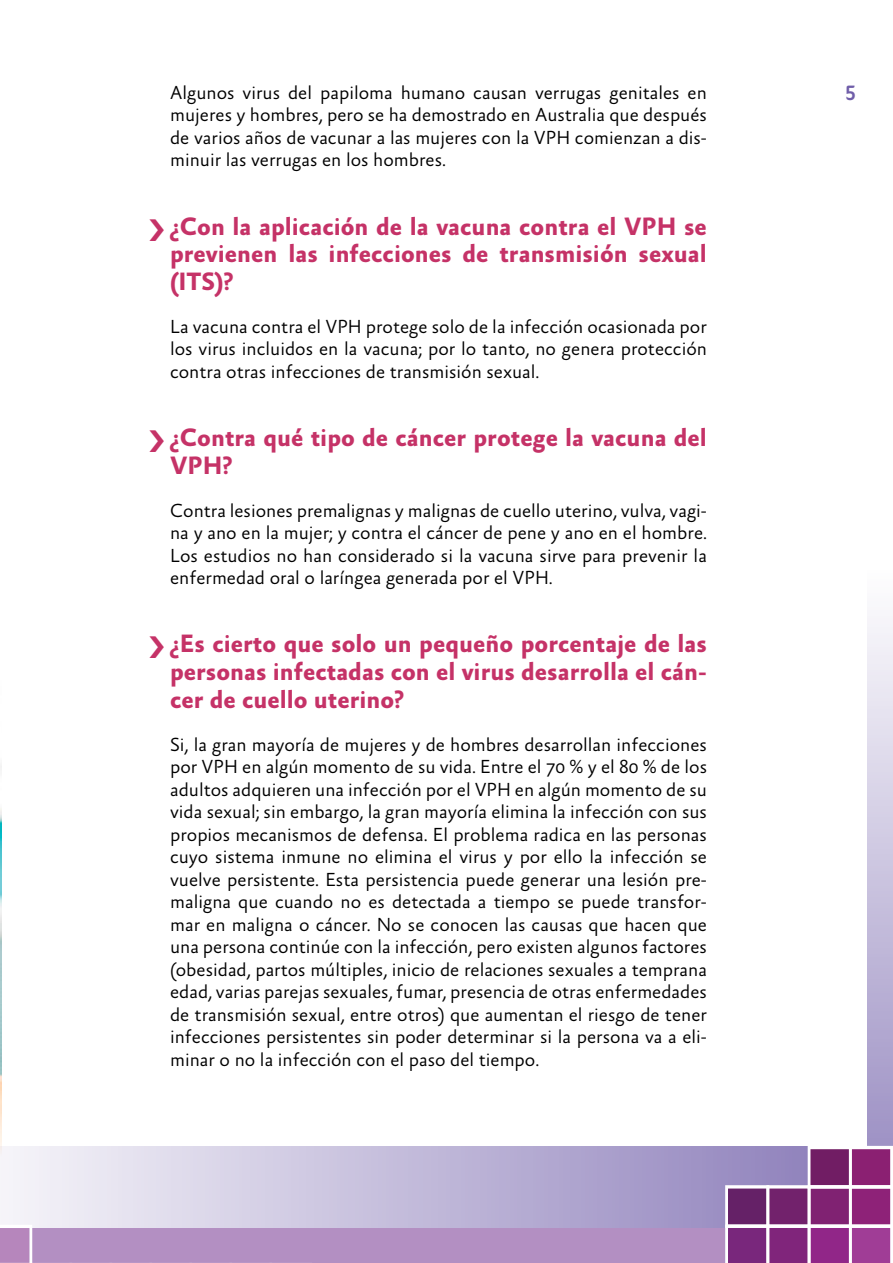
<style>
.page{position:relative;width:893px;height:1263px;background:#fff}
.page>*{position:absolute;margin:0;border:0;box-sizing:border-box;transform-origin:0 0}
.t1{font:700 25.5px/27.8px "Absara Sans";color:#c53267;text-align:justify}
.t2{font:condensed 21px "Cocon";color:#705ea9}
.t3{font:300 19.2px/22.5px "Absara Sans";color:#000;text-align:justify}
</style>
<div class="page">
<svg style="left:867px;top:618px;width:26px;height:528px;background:#cac3df"></svg>
<svg style="left:0;top:1146px;width:725px;height:82px;background:#c8c1dd"></svg>
<div style="left:30px;top:1228px;width:695px;height:35px;background:#b38fc2"></div>
<svg style="left:725px;top:1146px;width:166px;height:117px;background:#955395"></svg>
<svg style="left:0;top:1225px;width:312px;height:38px"></svg>
<img style="left:0;top:765px;width:1px;height:391px">
<p class="t3" style="left:170px;top:82px;width:538px">Algunos virus del papiloma humano causan verrugas genitales en</p>
<p class="t2" style="left:846px;top:81px;width:12px">5</p>
<p class="t3" style="left:170px;top:105px;width:538px">mujeres y hombres, pero se ha demostrado en Australia que después de varios años de vacunar a las mujeres con la VPH comienzan a dis&shy;minuir las verrugas en los hombres.</p>
<h1 class="t1" style="left:170px;top:213px;width:538px">¿Con la aplicación de la vacuna contra el VPH se previenen las infecciones de transmisión sexual (ITS)?</h1>
<p class="t3" style="left:170px;top:316px;width:538px">La vacuna contra el VPH protege solo de la infección ocasionada por los virus incluidos en la vacuna; por lo tanto, no genera protección contra otras infecciones de transmisión sexual.</p>
<h1 class="t1" style="left:170px;top:425px;width:538px">¿Contra qué tipo de cáncer protege la vacuna del<br>VPH?</h1>
<p class="t3" style="left:170px;top:500px;width:538px">Contra lesiones premalignas y malignas de cuello uterino, vulva, vagi&shy;na y ano en la mujer; y contra el cáncer de pene y ano en el hombre.<br>Los estudios no han considerado si la vacuna sirve para prevenir la enfermedad oral o laríngea generada por el VPH.</p>
<h1 class="t1" style="left:170px;top:631px;width:538px">¿Es cierto que solo un pequeño porcentaje de las personas infectadas con el virus desarrolla el cán&shy;cer de cuello uterino?</h1>
<p class="t3" style="left:170px;top:734px;width:538px">Si, la gran mayoría de mujeres y de hombres desarrollan infecciones por VPH en algún momento de su vida. Entre el 70 % y el 80 % de los adultos adquieren una infección por el VPH en algún momento de su vida sexual; sin embargo, la gran mayoría elimina la infección con sus propios mecanismos de defensa. El problema radica en las personas cuyo sistema inmune no elimina el virus y por ello la infección se vuelve persistente. Esta persistencia puede generar una lesión pre&shy;maligna que cuando no es detectada a tiempo se puede transfor&shy;mar en maligna o cáncer. No se conocen las causas que hacen que una persona continúe con la infección, pero existen algunos factores (obesidad, partos múltiples, inicio de relaciones sexuales a temprana edad, varias parejas sexuales, fumar, presencia de otras enfermedades de transmisión sexual, entre otros) que aumentan el riesgo de tener infecciones persistentes sin poder determinar si la persona va a eli&shy;minar o no la infección con el paso del tiempo.</p>
</div>
